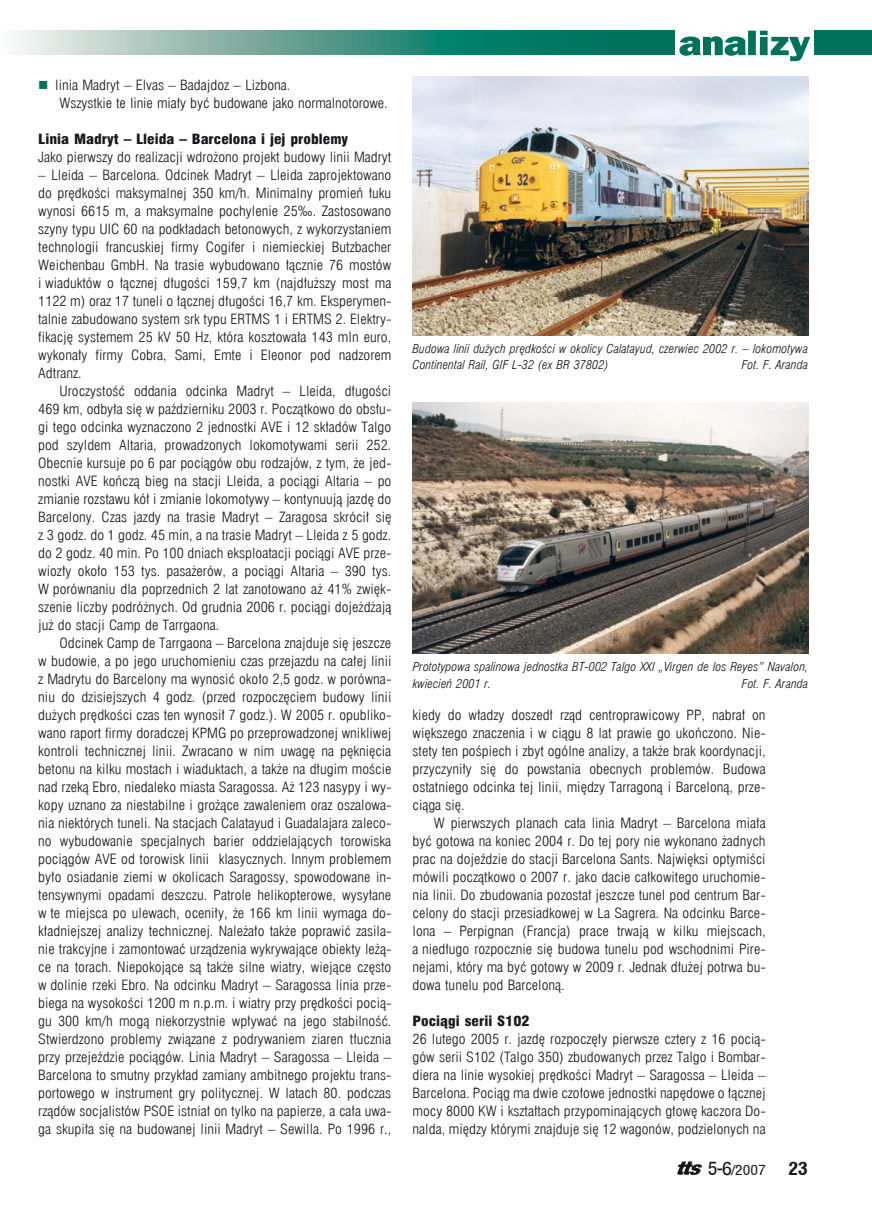
<style>
.page{position:relative;width:872px;height:1212px;background:#fff}
.page>*{position:absolute;margin:0;border:0;box-sizing:border-box;transform-origin:0 0}
.t1{font:700 18px "Switzerland Condpl";color:#1a171c;scale:1.1 1}
.t2{font:13.8px/18px "Swis 721 Lt Cn EU Normal";color:#1a171c;text-align:justify;scale:1.1 1}
.t3{font:13.8px "Swis 721 Blk Cn EU Normal";color:#1a171c;scale:1.1 1}
.t4{font:13.8px "Switzerland Condpl";color:#1a171c;scale:1.1 1}
.t5{font:12px/16.5px "Swis 721 Lt Cn EU Italic";color:#1a171c;scale:1.1 1}
.s1{color:#00725b}
.s2{font-size:18px}
</style>
<div class="page">
<div style="left:814px;top:30px;width:58px;height:25px;background:#00725b"></div>
<svg style="left:16px;top:30px;width:658px;height:25px;background:#569f90"></svg>
<svg style="left:679px;top:31px;width:131px;height:30px"></svg>
<svg style="left:677px;top:1161px;width:25px;height:14px"></svg>
<img style="left:412px;top:77px;width:396px;height:258px">
<img style="left:412px;top:403px;width:396px;height:250px">
<p class="t2" style="left:60px;top:76px;width:300px;text-indent:-21px"><span class="s1">■</span> linia Madryt – Elvas – Badajdoz – Lizbona.<br>Wszystkie te linie miały być budowane jako normalnotorowe.</p>
<p class="t3" style="left:38px;top:130px;width:283px">Linia Madryt – Lleida – Barcelona i jej problemy</p>
<p class="t2" style="left:38px;top:148px;width:322px">Jako pierwszy do realizacji wdrożono projekt budowy linii Madryt</p>
<p class="t2" style="left:38px;top:166px;width:322px">– Lleida – Barcelona. Odcinek Madryt – Lleida zaprojektowano do prędkości maksymalnej 350 km/h. Minimalny promień łuku wynosi 6615 m, a maksymalne pochylenie 25‰. Zastosowano szyny typu UIC 60 na podkładach betonowych, z wykorzystaniem technologii francuskiej firmy Cogifer i niemieckiej Butzbacher Weichenbau GmbH. Na trasie wybudowano łącznie 76 mostów i wiaduktów o łącznej długości 159,7 km (najdłuższy most ma 1122 m) oraz 17 tuneli o łącznej długości 16,7 km. Eksperymen&shy;talnie zabudowano system srk typu ERTMS 1 i ERTMS 2. Elektry&shy;fikację systemem 25 kV 50 Hz, która kosztowała 143 mln euro, wykonały firmy Cobra, Sami, Emte i Eleonor pod nadzorem Adtranz.</p>
<p class="t2" style="left:38px;top:382px;width:322px;text-indent:21px">Uroczystość oddania odcinka Madryt – Lleida, długości 469 km, odbyła się w październiku 2003 r. Początkowo do obsłu&shy;gi tego odcinka wyznaczono 2 jednostki AVE i 12 składów Talgo pod szyldem Altaria, prowadzonych lokomotywami serii 252.<br>Obecnie kursuje po 6 par pociągów obu rodzajów, z tym, że jed&shy;nostki AVE kończą bieg na stacji Lleida, a pociągi Altaria – po zmianie rozstawu kół i zmianie lokomotywy – kontynuują jazdę do Barcelony. Czas jazdy na trasie Madryt – Zaragosa skrócił się z 3 godz. do 1 godz. 45 min, a na trasie Madryt – Lleida z 5 godz. do 2 godz. 40 min. Po 100 dniach eksploatacji pociągi AVE prze&shy;wiozły około 153 tys. pasażerów, a pociągi Altaria – 390 tys.<br>W porównaniu dla poprzednich 2 lat zanotowano aż 41% zwięk&shy;szenie liczby podróżnych. Od grudnia 2006 r. pociągi dojeżdżają już do stacji Camp de Tarrgaona.</p>
<p class="t2" style="left:38px;top:634px;width:322px;text-indent:21px">Odcinek Camp de Tarrgaona – Barcelona znajduje się jeszcze w budowie, a po jego uruchomieniu czas przejazdu na całej linii z Madrytu do Barcelony ma wynosić około 2,5 godz. w porówna&shy;niu do dzisiejszych 4 godz. (przed rozpoczęciem budowy linii dużych prędkości czas ten wynosił 7 godz.). W 2005 r. opubliko&shy;wano raport firmy doradczej KPMG po przeprowadzonej wnikliwej kontroli technicznej linii. Zwracano w nim uwagę na pęknięcia betonu na kilku mostach i wiaduktach, a także na długim moście nad rzeką Ebro, niedaleko miasta Saragossa. Aż 123 nasypy i wy&shy;kopy uznano za niestabilne i grożące zawaleniem oraz oszalowa&shy;nia niektórych tuneli. Na stacjach Calatayud i Guadalajara zaleco&shy;no wybudowanie specjalnych barier oddzielających torowiska pociągów AVE od torowisk linii klasycznych. Innym problemem było osiadanie ziemi w okolicach Saragossy, spowodowane in&shy;tensywnymi opadami deszczu. Patrole helikopterowe, wysyłane w te miejsca po ulewach, oceniły, że 166 km linii wymaga do&shy;kładniejszej analizy technicznej. Należało także poprawić zasila&shy;nie trakcyjne i zamontować urządzenia wykrywające obiekty leżą&shy;ce na torach. Niepokojące są także silne wiatry, wiejące często w dolinie rzeki Ebro. Na odcinku Madryt – Saragossa linia prze&shy;biega na wysokości 1200 m n.p.m. i wiatry przy prędkości pocią&shy;gu 300 km/h mogą niekorzystnie wpływać na jego stabilność.<br>Stwierdzono problemy związane z podrywaniem ziaren tłucznia przy przejeździe pociągów. Linia Madryt – Saragossa – Lleida – Barcelona to smutny przykład zamiany ambitnego projektu trans&shy;portowego w instrument gry politycznej. W latach 80. podczas rządów socjalistów PSOE istniał on tylko na papierze, a cała uwa&shy;ga skupiła się na budowanej linii Madryt – Sewilla. Po 1996 r.,</p>
<p class="t5" style="left:412px;top:340px;width:361px">Budowa linii dużych prędkości w okolicy Calatayud, czerwiec 2002 r. – lokomotywa<br>Continental Rail, GIF L-32 (ex BR 37802)</p>
<p class="t5" style="left:742px;top:357px;width:62px">Fot. F. Aranda</p>
<p class="t5" style="left:413px;top:659px;width:361px">Prototypowa spalinowa jednostka BT-002 Talgo XXI „Virgen de los Reyes” Navalon, kwiecień 2001 r.</p>
<p class="t5" style="left:742px;top:675px;width:62px">Fot. F. Aranda</p>
<p class="t2" style="left:412px;top:706px;width:322px">kiedy do władzy doszedł rząd centroprawicowy PP, nabrał on większego znaczenia i w ciągu 8 lat prawie go ukończono. Nie&shy;stety ten pośpiech i zbyt ogólne analizy, a także brak koordynacji, przyczyniły się do powstania obecnych problemów. Budowa ostatniego odcinka tej linii, między Tarragoną i Barceloną, prze&shy;ciąga się.</p>
<p class="t2" style="left:412px;top:814px;width:322px;text-indent:21px">W pierwszych planach cała linia Madryt – Barcelona miała być gotowa na koniec 2004 r. Do tej pory nie wykonano żadnych prac na dojeździe do stacji Barcelona Sants. Najwięksi optymiści mówili początkowo o 2007 r. jako dacie całkowitego uruchomie&shy;nia linii. Do zbudowania pozostał jeszcze tunel pod centrum Bar&shy;celony do stacji przesiadkowej w La Sagrera. Na odcinku Barce&shy;lona – Perpignan (Francja) prace trwają w kilku miejscach, a niedługo rozpocznie się budowa tunelu pod wschodnimi Pire&shy;nejami, który ma być gotowy w 2009 r. Jednak dłużej potrwa bu&shy;dowa tunelu pod Barceloną.</p>
<p class="t3" style="left:412px;top:1012px;width:108px">Pociągi serii S102</p>
<p class="t2" style="left:412px;top:1030px;width:322px">26 lutego 2005 r. jazdę rozpoczęły pierwsze cztery z 16 pocią&shy;gów serii S102 (Talgo 350) zbudowanych przez Talgo i Bombar&shy;diera na linie wysokiej prędkości Madryt – Saragossa – Lleida – Barcelona. Pociąg ma dwie czołowe jednostki napędowe o łącznej mocy 8000 KW i kształtach przypominających głowę kaczora Do&shy;nalda, między którymi znajduje się 12 wagonów, podzielonych na</p>
<p class="t4" style="left:708px;top:1160px;width:54px"><span class="s2">5-6</span>/2007</p>
<h1 class="t1" style="left:788px;top:1157px;width:20px">23</h1>
</div>
